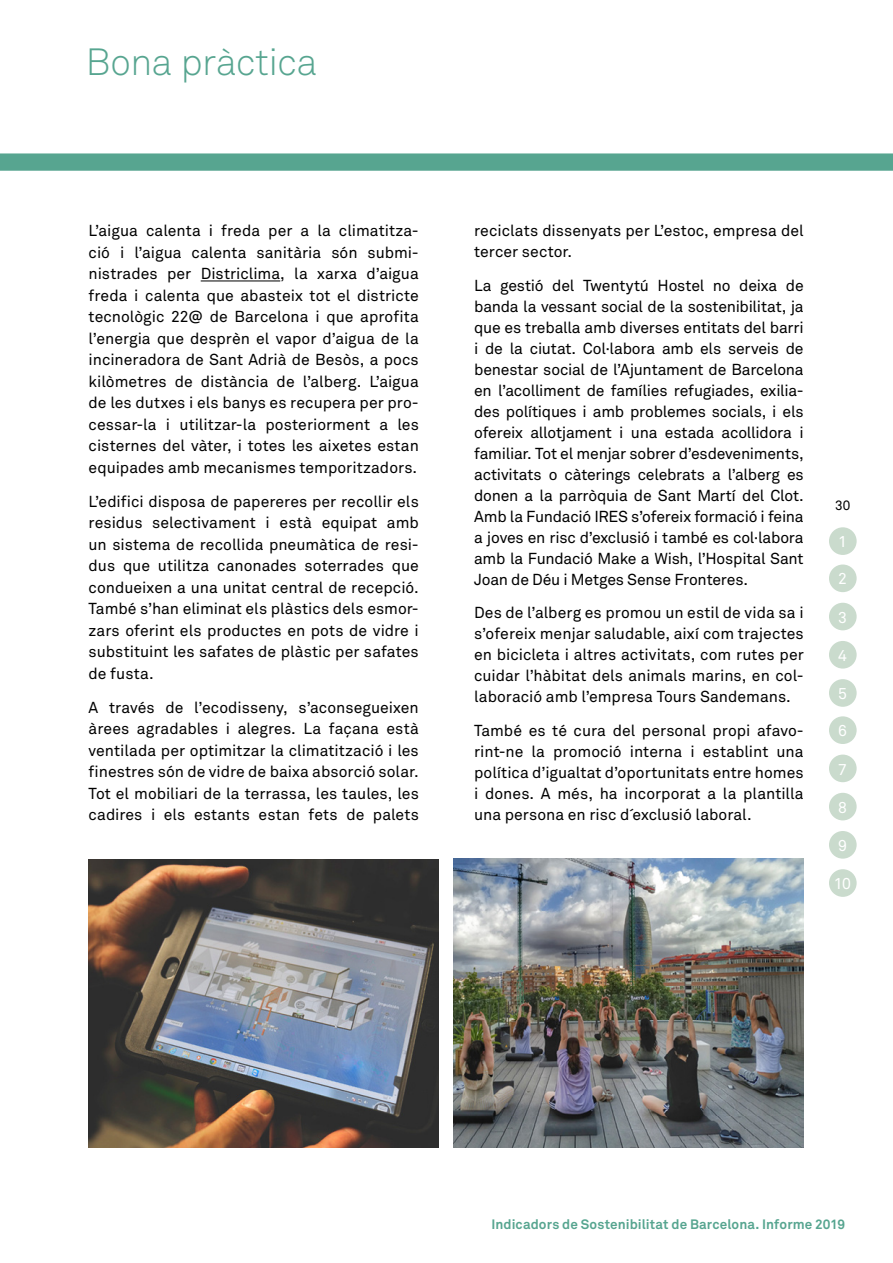
<style>
.page{position:relative;width:893px;height:1263px;background:#fff}
.page>*{position:absolute;margin:0;border:0;box-sizing:border-box;transform-origin:0 0}
.t1{font:37.5px "Akkurat Light Pro";letter-spacing:-.015em;color:#57a590}
.t2{font:15.75px/21.5px "Akkurat Pro";color:#000;text-align:justify}
.t3{font:15.75px "Akkurat Pro";color:#fff}
.t4{font:700 13.5px "Akkurat Pro";letter-spacing:.01em;color:#57a590}
.t5{font:13.5px "Akkurat Pro";color:#000}
</style>
<div class="page">
<div style="left:0;top:153px;width:893px;height:18px;background:#57a590"></div>
<div style="left:829px;top:527px;width:28px;height:28px;background:#cadbcd;border-radius:50%"></div>
<div style="left:829px;top:679px;width:28px;height:28px;background:#cadbcd;border-radius:50%"></div>
<div style="left:829px;top:564px;width:28px;height:28px;background:#cadbcd;border-radius:50%"></div>
<div style="left:829px;top:716px;width:28px;height:28px;background:#cadbcd;border-radius:50%"></div>
<div style="left:829px;top:603px;width:28px;height:27px;background:#cadbcd;border-radius:50%"></div>
<div style="left:829px;top:754px;width:28px;height:28px;background:#cadbcd;border-radius:50%"></div>
<div style="left:829px;top:831px;width:28px;height:28px;background:#cadbcd;border-radius:50%"></div>
<div style="left:829px;top:641px;width:28px;height:28px;background:#cadbcd;border-radius:50%"></div>
<div style="left:829px;top:793px;width:28px;height:27px;background:#cadbcd;border-radius:50%"></div>
<div style="left:829px;top:869px;width:28px;height:28px;background:#cadbcd;border-radius:50%"></div>
<hr style="left:201px;top:281px;width:79px;height:1px;background:#000">
<img style="left:89px;top:859px;width:349px;height:289px">
<img style="left:454px;top:859px;width:350px;height:289px">
<h1 class="t1" style="left:86px;top:40px;width:233px">Bona pràctica</h1>
<p class="t2" style="left:89px;top:220px;width:332px">L’aigua calenta i freda per a la climatitza&shy;ció i l’aigua calenta sanitària són submi&shy;nistrades per Districlima, la xarxa d’aigua freda i calenta que abasteix tot el districte tecnològic 22@ de Barcelona i que aprofita l’energia que desprèn el vapor d’aigua de la incineradora de Sant Adrià de Besòs, a pocs kilòmetres de distància de l’alberg. L’aigua de les dutxes i els banys es recupera per pro&shy;cessar-la i utilitzar-la posteriorment a les cisternes del vàter, i totes les aixetes estan equipades amb mecanismes temporitzadors.</p>
<p class="t2" style="left:89px;top:491px;width:332px">L’edifici disposa de papereres per recollir els residus selectivament i està equipat amb un sistema de recollida pneumàtica de resi&shy;dus que utilitza canonades soterrades que condueixen a una unitat central de recepció.<br>També s’han eliminat els plàstics dels esmor&shy;zars oferint els productes en pots de vidre i substituint les safates de plàstic per safates de fusta.</p>
<p class="t2" style="left:89px;top:697px;width:332px">A través de l’ecodisseny, s’aconsegueixen àrees agradables i alegres. La façana està ventilada per optimitzar la climatització i les finestres són de vidre de baixa absorció solar.<br>Tot el mobiliari de la terrassa, les taules, les cadires i els estants estan fets de palets</p>
<p class="t2" style="left:474px;top:220px;width:331px;line-height:21px">reciclats dissenyats per L’estoc, empresa del tercer sector.</p>
<p class="t2" style="left:474px;top:275px;width:331px;line-height:21px">La gestió del Twentytú Hostel no deixa de banda la vessant social de la sostenibilitat, ja que es treballa amb diverses entitats del barri i de la ciutat. Col·labora amb els serveis de benestar social de l’Ajuntament de Barcelona en l’acolliment de famílies refugiades, exilia&shy;des polítiques i amb problemes socials, i els ofereix allotjament i una estada acollidora i familiar. Tot el menjar sobrer d’esdeveniments, activitats o càterings celebrats a l’alberg es donen a la parròquia de Sant Martí del Clot.<br>Amb la Fundació IRES s’ofereix formació i feina a joves en risc d’exclusió i també es col·labora amb la Fundació Make a Wish, l’Hospital Sant Joan de Déu i Metges Sense Fronteres.</p>
<p class="t2" style="left:474px;top:603px;width:331px;line-height:21px;text-align:left">Des de l’alberg es promou un estil de vida sa i s’ofereix menjar saludable, així com trajectes en bicicleta i altres activitats, com rutes per cuidar l’hàbitat dels animals marins, en col· laboració amb l’empresa Tours Sandemans.</p>
<p class="t2" style="left:474px;top:721px;width:331px;line-height:21px">També es té cura del personal propi afavo&shy;rint-ne la promoció interna i establint una política d’igualtat d’oportunitats entre homes i dones. A més, ha incorporat a la plantilla una persona en risc d´exclusió laboral.</p>
<p class="t5" style="left:835px;top:498px;width:17px">30</p>
<p class="t3" style="left:838px;top:533px;width:10px">1</p>
<p class="t3" style="left:838px;top:570px;width:10px">2</p>
<p class="t3" style="left:838px;top:608px;width:10px">3</p>
<p class="t3" style="left:838px;top:646px;width:10px">4</p>
<p class="t3" style="left:838px;top:684px;width:10px">5</p>
<p class="t3" style="left:838px;top:722px;width:10px">6</p>
<p class="t3" style="left:838px;top:760px;width:10px">7</p>
<p class="t3" style="left:838px;top:798px;width:10px">8</p>
<p class="t3" style="left:838px;top:836px;width:10px">9</p>
<p class="t3" style="left:834px;top:874px;width:18px">10</p>
<p class="t4" style="left:491px;top:1216px;width:355px">Indicadors de Sostenibilitat de Barcelona. Informe 2019</p>
</div>
